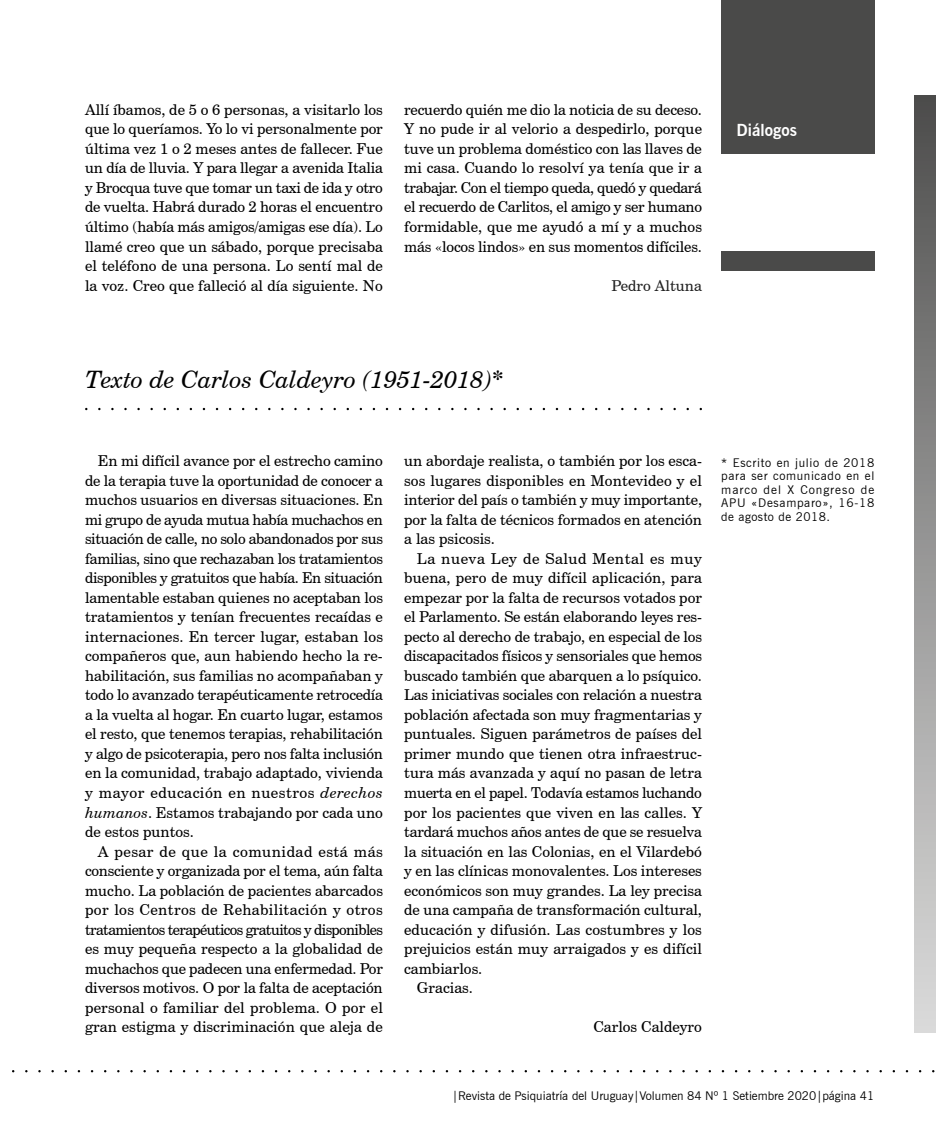
<style>
.page{position:relative;width:936px;height:1132px;background:#fff}
.page>*{position:absolute;margin:0;border:0;box-sizing:border-box;transform-origin:0 0}
.t1{font:italic 24px "Century Schoolbook BT";color:#000}
.t2{font:700 16.5px "News Gothic BT";color:#fff}
.t3{font:15px/19.5px "Century Schoolbook BT";color:#000;text-align:justify}
.t4{font:15px "Century Schoolbook BT";letter-spacing:-.02em;color:#000}
.t5{font:15px "Century Schoolbook BT";letter-spacing:.03em;color:#000}
.t6{font:15px "Century Schoolbook BT";color:#222}
.t7{font:12px/13.5px "News Gothic BT";color:#000;text-align:justify}
.s1{font-style:italic}
</style>
<div class="page">
<div style="left:721px;top:251px;width:153px;height:20px;background:#4a4a49"></div>
<div style="left:914px;top:95px;width:21px;height:936px;background:linear-gradient(to bottom,#4f4f4e,#ddd)"></div>
<div style="left:721px;top:0;width:153px;height:154px;background:#4a4a49"></div>
<p class="t3" style="left:85px;top:100px;width:299px">Allí íbamos, de 5 o 6 personas, a visitarlo los que lo queríamos. Yo lo vi personalmente por última vez 1 o 2 meses antes de fallecer. Fue un día de lluvia. Y para llegar a avenida Italia y Brocqua tuve que tomar un taxi de ida y otro de vuelta. Habrá durado 2 horas el encuentro último (había más amigos/amigas ese día). Lo llamé creo que un sábado, porque precisaba el teléfono de una persona. Lo sentí mal de la voz. Creo que falleció al día siguiente. No</p>
<p class="t3" style="left:404px;top:100px;width:299px">recuerdo quién me dio la noticia de su deceso.<br>Y no pude ir al velorio a despedirlo, porque tuve un problema doméstico con las llaves de mi casa. Cuando lo resolví ya tenía que ir a trabajar. Con el tiempo queda, quedó y quedará el recuerdo de Carlitos, el amigo y ser humano formidable, que me ayudó a mí y a muchos más «locos lindos» en sus momentos difíciles.</p>
<p class="t6" style="left:611px;top:276px;width:92px">Pedro Altuna</p>
<p class="t2" style="left:736px;top:120px;width:62px">Diálogos</p>
<h1 class="t1" style="left:85px;top:364px;width:419px">Texto de Carlos Caldeyro (1951-2018)*</h1>
<p class="t3" style="left:85px;top:451px;width:299px;text-indent:13px">En mi difícil avance por el estrecho camino de la terapia tuve la oportunidad de conocer a muchos usuarios en diversas situaciones. En mi grupo de ayuda mutua había muchachos en situación de calle, no solo abandonados por sus familias, sino que rechazaban los tratamientos disponibles y gratuitos que había. En situación lamentable estaban quienes no aceptaban los tratamientos y tenían frecuentes recaídas e internaciones. En tercer lugar, estaban los compañeros que, aun habiendo hecho la re&shy;habilitación, sus familias no acompañaban y todo lo avanzado terapéuticamente retrocedía a la vuelta al hogar. En cuarto lugar, estamos el resto, que tenemos terapias, rehabilitación y algo de psicoterapia, pero nos falta inclusión en la comunidad, trabajo adaptado, vivienda y mayor educación en nuestros <span class="s1">derechos humanos</span>. Estamos trabajando por cada uno de estos puntos.</p>
<p class="t3" style="left:85px;top:841px;width:299px;text-indent:13px">A pesar de que la comunidad está más consciente y organizada por el tema, aún falta mucho. La población de pacientes abarcados por los Centros de Rehabilitación y otros tratamientos terapéuticos gratuitos y disponibles es muy pequeña respecto a la globalidad de muchachos que padecen una enfermedad. Por diversos motivos. O por la falta de aceptación personal o familiar del problema. O por el gran estigma y discriminación que aleja de</p>
<p class="t3" style="left:404px;top:451px;width:299px">un abordaje realista, o también por los esca&shy;sos lugares disponibles en Montevideo y el interior del país o también y muy importante, por la falta de técnicos formados en atención a las psicosis.</p>
<p class="t5" style="left:417px;top:549px;width:286px">La nueva Ley de Salud Mental es muy</p>
<p class="t3" style="left:404px;top:568px;width:299px">buena, pero de muy difícil aplicación, para</p>
<p class="t3" style="left:404px;top:587px;width:299px">empezar por la falta de recursos votados por</p>
<p class="t3" style="left:404px;top:607px;width:299px">el Parlamento. Se están elaborando leyes res-</p>
<p class="t3" style="left:404px;top:626px;width:299px">pecto al derecho de trabajo, en especial de los</p>
<p class="t3" style="left:404px;top:646px;width:299px">discapacitados físicos y sensoriales que hemos</p>
<p class="t3" style="left:404px;top:665px;width:299px">buscado también que abarquen a lo psíquico.</p>
<p class="t3" style="left:404px;top:685px;width:299px">Las iniciativas sociales con relación a nuestra</p>
<p class="t3" style="left:404px;top:704px;width:299px">población afectada son muy fragmentarias y</p>
<p class="t3" style="left:404px;top:724px;width:299px">puntuales. Siguen parámetros de países del</p>
<p class="t3" style="left:404px;top:743px;width:299px">primer mundo que tienen otra infraestruc-</p>
<p class="t3" style="left:404px;top:763px;width:299px">tura más avanzada y aquí no pasan de letra</p>
<p class="t4" style="left:404px;top:783px;width:299px">muerta en el papel. Todavía estamos luchando</p>
<p class="t3" style="left:404px;top:802px;width:299px">por los pacientes que viven en las calles. Y</p>
<p class="t3" style="left:404px;top:821px;width:299px">tardará muchos años antes de que se resuelva</p>
<p class="t3" style="left:404px;top:841px;width:299px">la situación en las Colonias, en el Vilardebó</p>
<p class="t3" style="left:404px;top:860px;width:299px">y en las clínicas monovalentes. Los intereses</p>
<p class="t3" style="left:404px;top:880px;width:299px">económicos son muy grandes. La ley precisa</p>
<p class="t3" style="left:404px;top:899px;width:299px">de una campaña de transformación cultural,</p>
<p class="t3" style="left:404px;top:919px;width:299px">educación y difusión. Las costumbres y los</p>
<p class="t3" style="left:404px;top:938px;width:299px">prejuicios están muy arraigados y es difícil</p>
<p class="t3" style="left:404px;top:958px;width:80px">cambiarlos.</p>
<p class="t3" style="left:417px;top:977px;width:57px">Gracias.</p>
<p class="t3" style="left:593px;top:1016px;width:110px">Carlos Caldeyro</p>
<p class="t7" style="left:721px;top:455px;width:154px">* Escrito en julio de 2018 para ser comunicado en el marco del X Congreso de APU «Desamparo», 16-18 de agosto de 2018.</p>
<p class="t7" style="left:452px;top:1088px;width:423px">|Revista de Psiquiatría del Uruguay|Volumen 84 Nº 1 Setiembre 2020|página 41</p>
</div>
